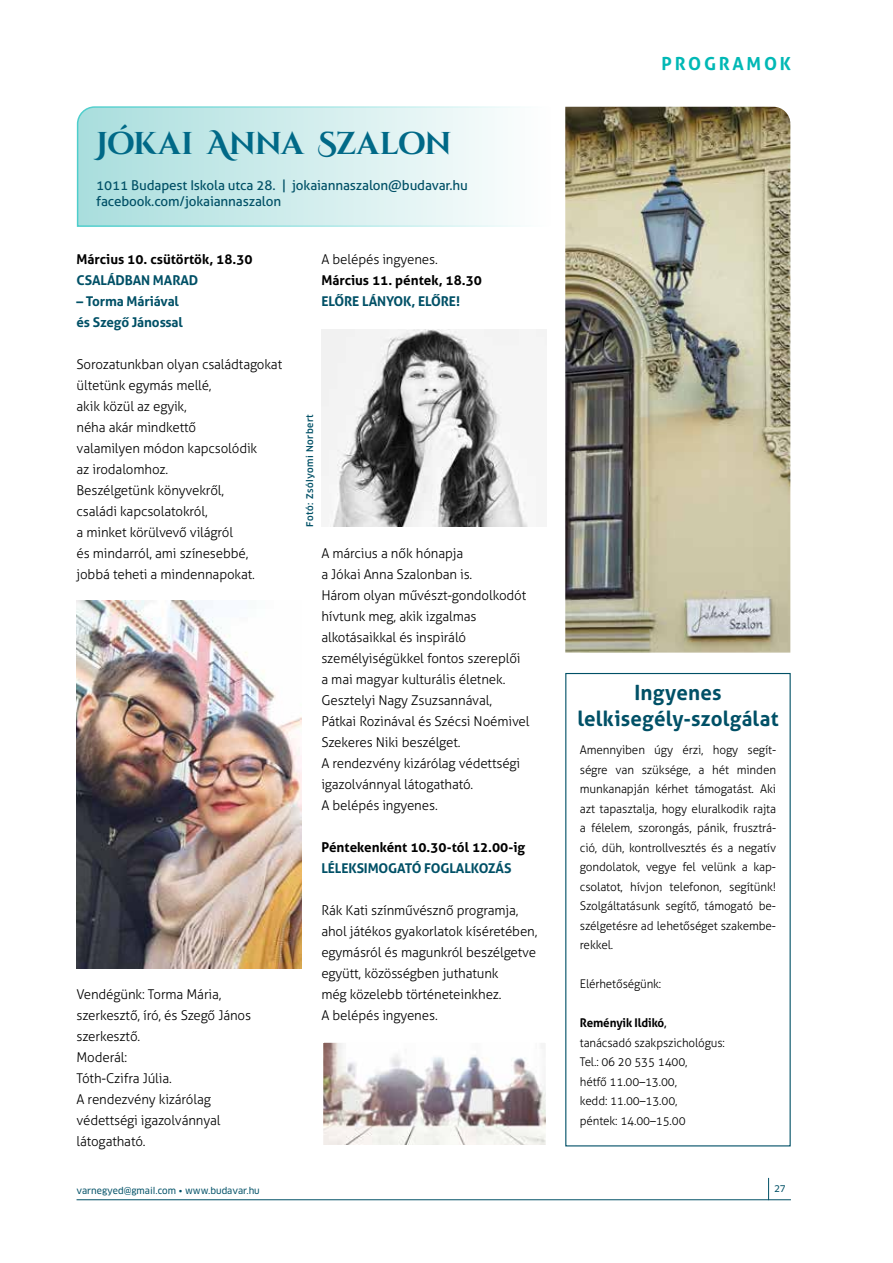
<style>
.page{position:relative;width:893px;height:1263px;background:#fff}
.page>*{position:absolute;margin:0;border:0;box-sizing:border-box;transform-origin:0 0}
.t1{font:700 31.5px "Cinzel Decorative";letter-spacing:-.02em;color:#006987}
.t2{font:700 21px/25.2px "Aller";letter-spacing:.01em;color:#005066;text-align:center}
.t3{font:700 18px "Aller";letter-spacing:.15em;color:#00b8b5}
.t4{font:300 13.5px/21px "Aller";letter-spacing:-.01em;color:#000}
.t5{font:700 13.5px/21px "Aller";letter-spacing:-.01em;color:#005066}
.t6{font:13.5px/16.5px "Aller";letter-spacing:-.01em;color:#005066}
.t7{font:700 13.5px "Aller";color:#000}
.t8{font:300 12px/19.5px "Aller";letter-spacing:-.01em;color:#000}
.t9{font:9px "Clan Pro News";color:#005066}
.t10{font:500 9px "Clan Pro";letter-spacing:.05em;color:#005066}
.s1{font-weight:700}
.s2{font-weight:400}
</style>
<div class="page">
<svg style="left:768px;top:1178px;width:1px;height:21px"></svg>
<hr style="left:77px;top:1199px;width:714px;height:1px;background:#005066">
<svg style="left:76px;top:106px;width:445px;height:121px;background:#cfecec"></svg>
<img style="left:565px;top:107px;width:225px;height:546px">
<img style="left:325px;top:1044px;width:219px;height:99px">
<div style="left:322px;top:1041px;width:225px;height:105px;border:2px solid #fff"></div>
<img style="left:77px;top:600px;width:225px;height:368px">
<img style="left:322px;top:329px;width:224px;height:197px">
<h1 class="t1" style="left:96px;top:124px;width:357px">Jókai Anna Szalon</h1>
<p class="t6" style="left:96px;top:177px;width:373px">1011 Budapest Iskola utca 28. | jokaiannaszalon@budavar.hu facebook.com/jokaiannaszalon</p>
<p class="t7" style="left:77px;top:251px;width:178px">Március 10. csütörtök, 18.30</p>
<p class="t5" style="left:77px;top:270px;width:123px">CSALÁDBAN MARAD</p>
<p class="t5" style="left:77px;top:291px;width:108px">– Torma Máriával és Szegő Jánossal</p>
<p class="t4" style="left:77px;top:354px;width:207px">Sorozatunkban olyan családtagokat ültetünk egymás mellé,<br>akik közül az egyik,<br>néha akár mindkettő<br>valamilyen módon kapcsolódik<br>az irodalomhoz.<br>Beszélgetünk könyvekről,<br>családi kapcsolatokról,<br>a minket körülvevő világról<br>és mindarról, ami színesebbé, jobbá teheti a mindennapokat.</p>
<p class="t4" style="left:77px;top:984px;width:176px">Vendégünk: Torma Mária, szerkesztő, író, és Szegő János szerkesztő.<br>Moderál:<br>Tóth-Czifra Júlia.<br>A rendezvény kizárólag védettségi igazolvánnyal látogatható.</p>
<p class="t4" style="left:321px;top:249px;width:118px">A belépés ingyenes.</p>
<p class="t7" style="left:321px;top:272px;width:162px">Március 11. péntek, 18.30</p>
<p class="t5" style="left:321px;top:291px;width:140px">ELŐRE LÁNYOK, ELŐRE!</p>
<p class="t10" style="left:305px;top:526px;width:114px;rotate:-90deg">Fotó: Zsólyomi Norbert</p>
<p class="t4" style="left:321px;top:543px;width:210px">A március a nők hónapja<br>a Jókai Anna Szalonban is.<br>Három olyan művészt-gondolkodót hívtunk meg, akik izgalmas alkotásaikkal és inspiráló személyiségükkel fontos szereplői a mai magyar kulturális életnek.<br>Gesztelyi Nagy Zsuzsannával,<br>Pátkai Rozinával és Szécsi Noémivel<br>Szekeres Niki beszélget.<br>A rendezvény kizárólag védettségi igazolvánnyal látogatható.<br>A belépés ingyenes.</p>
<p class="t7" style="left:321px;top:839px;width:205px">Péntekenként 10.30-tól 12.00-ig</p>
<p class="t5" style="left:321px;top:858px;width:192px">LÉLEKSIMOGATÓ FOGLALKOZÁS</p>
<p class="t4" style="left:321px;top:900px;width:218px">Rák Kati színművésznő programja, ahol játékos gyakorlatok kíséretében, egymásról és magunkról beszélgetve együtt, közösségben juthatunk<br>még közelebb történeteinkhez.<br>A belépés ingyenes.</p>
<h3 class="t3" style="left:662px;top:52px;width:131px">PROGRAMOK</h3>
<h2 class="t2" style="left:577px;top:680px;width:203px">Ingyenes lelkisegély-szolgálat</h2>
<p class="t8" style="left:580px;top:740px;width:198px">Amennyiben úgy érzi, hogy segít--- ségre van szüksége, a hét minden munkanapján kérhet támogatást. Aki azt tapasztalja, hogy eluralkodik rajta a félelem, szorongás, pánik, frusztrá&shy;ció, düh, kontrollvesztés és a negatív gondolatok, vegye fel velünk a kap&shy;csolatot, hívjon telefonon, segítünk!<br>Szolgáltatásunk segítő, támogató be&shy;szélgetésre ad lehetőséget szakembe&shy;rekkel.</p>
<p class="t8" style="left:580px;top:974px;width:83px">Elérhetőségünk:</p>
<p class="t8" style="left:580px;top:1013px;width:147px"><span class="s1">Reményik Ildikó</span><span class="s2">,<br></span>tanácsadó szakpszichológus:<br>Tel.: 06 20 535 1400,<br>hétfő 11.00–13.00,<br>kedd: 11.00–13.00,<br>péntek: 14.00–15.00</p>
<p class="t9" style="left:77px;top:1185px;width:185px">varnegyed@gmail.com • www.budavar.hu</p>
<p class="t9" style="left:774px;top:1183px;width:13px">27</p>
</div>
